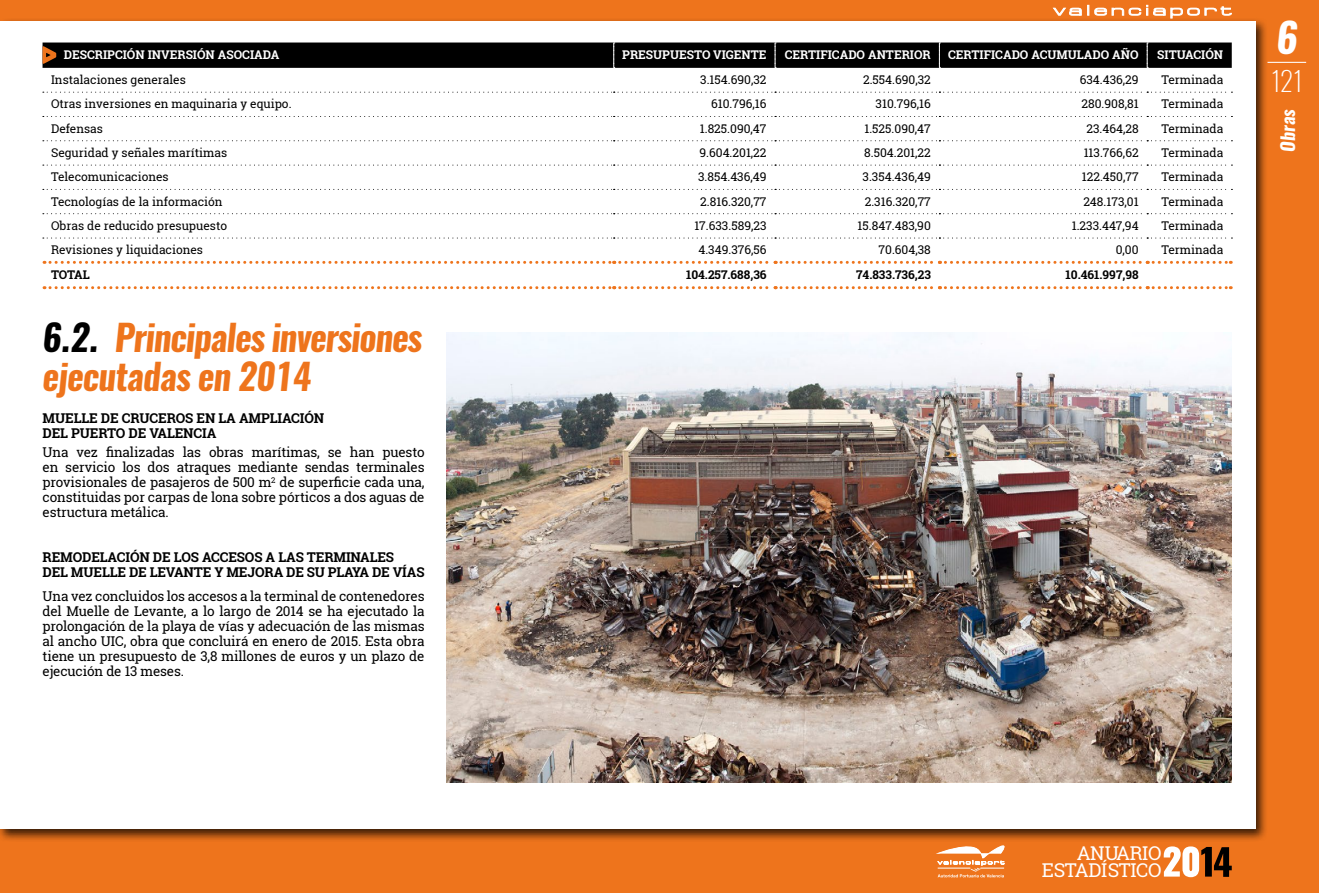
<style>
.page{position:relative;width:1319px;height:893px;background:#fff}
.page>*{position:absolute;margin:0;border:0;box-sizing:border-box;transform-origin:0 0}
.t1{font:italic 700 40.5px "Oswald";color:#fff}
.t2{font:italic 700 36px/39px "Oswald";letter-spacing:-.03em;color:#ee741c}
.t3{font:200 27px "Oswald";color:#fff}
.t4{font:19.05px/17.2px "Roboto Slab";letter-spacing:-.02em;color:#fff;text-align:right}
.t5{font:italic 700 18px "Oswald";color:#fff}
.t6{font:700 16.8px "Roboto Slab";color:#ee741c;scale:1.33 1}
.t7{font:13.5px/15px "Roboto Slab";letter-spacing:-.01em;color:#000;text-align:justify}
.t8{font:700 13.5px/15px "Roboto Slab";letter-spacing:-.01em;color:#000}
.t9{font:12px "Roboto Slab";color:#000}
.t10{font:700 12px "Roboto Slab";color:#fff}
.t11{font:700 12px "Roboto Slab";color:#000}
.s1{color:#000}
</style>
<div class="page">
<div style="left:0;top:0;width:1318px;height:893px;background:#ee741c"></div>
<div style="left:0;top:17px;width:1267px;height:825px;background:#000;opacity:.75"></div>
<div style="left:0;top:21px;width:1254px;height:808px;background:#fff"></div>
<hr style="left:1267px;top:62px;width:38px;height:1px;background:#fff">
<svg style="left:937px;top:838px;width:75px;height:39px"></svg>
<svg style="left:1163px;top:846px;width:68px;height:31px"></svg>
<svg style="left:1052px;top:5px;width:179px;height:14px"></svg>
<svg style="left:43px;top:92px;width:1189px;height:1px"></svg>
<svg style="left:43px;top:116px;width:1189px;height:1px"></svg>
<svg style="left:43px;top:140px;width:1189px;height:1px"></svg>
<svg style="left:43px;top:165px;width:1189px;height:1px"></svg>
<svg style="left:43px;top:189px;width:1189px;height:1px"></svg>
<svg style="left:43px;top:213px;width:1189px;height:1px"></svg>
<svg style="left:43px;top:238px;width:1189px;height:1px"></svg>
<svg style="left:44px;top:261px;width:1186px;height:3px"></svg>
<svg style="left:44px;top:286px;width:1186px;height:3px"></svg>
<img style="left:446px;top:332px;width:785px;height:450px">
<div style="left:42px;top:43px;width:1189px;height:25px;background:#000"></div>
<h3 class="t6" style="left:61px;top:47px;width:14px;rotate:90deg">∆</h3>
<p class="t10" style="left:64px;top:47px;width:217px">DESCRIPCIÓN INVERSIÓN ASOCIADA</p>
<p class="t10" style="left:622px;top:47px;width:146px">PRESUPUESTO VIGENTE</p>
<p class="t10" style="left:784px;top:47px;width:148px">CERTIFICADO ANTERIOR</p>
<p class="t10" style="left:947px;top:47px;width:192px">CERTIFICADO ACUMULADO AÑO</p>
<p class="t10" style="left:1156px;top:47px;width:67px">SITUACIÓN</p>
<p class="t9" style="left:51px;top:72px;width:136px">Instalaciones generales</p>
<p class="t9" style="left:700px;top:72px;width:68px">3.154.690,32</p>
<p class="t9" style="left:862px;top:72px;width:69px">2.554.690,32</p>
<p class="t9" style="left:1079px;top:72px;width:60px">634.436,29</p>
<p class="t9" style="left:1161px;top:72px;width:63px">Terminada</p>
<p class="t9" style="left:51px;top:96px;width:242px">Otras inversiones en maquinaria y equipo.</p>
<p class="t9" style="left:711px;top:96px;width:57px">610.796,16</p>
<p class="t9" style="left:875px;top:96px;width:57px">310.796,16</p>
<p class="t9" style="left:1081px;top:96px;width:59px">280.908,81</p>
<p class="t9" style="left:1161px;top:96px;width:63px">Terminada</p>
<p class="t9" style="left:51px;top:120px;width:53px">Defensas</p>
<p class="t9" style="left:699px;top:120px;width:68px">1.825.090,47</p>
<p class="t9" style="left:864px;top:120px;width:68px">1.525.090,47</p>
<p class="t9" style="left:1086px;top:120px;width:54px">23.464,28</p>
<p class="t9" style="left:1161px;top:120px;width:63px">Terminada</p>
<p class="t9" style="left:51px;top:145px;width:178px">Seguridad y señales marítimas</p>
<p class="t9" style="left:699px;top:145px;width:69px">9.604.201,22</p>
<p class="t9" style="left:864px;top:145px;width:68px">8.504.201,22</p>
<p class="t9" style="left:1083px;top:145px;width:56px">113.766,62</p>
<p class="t9" style="left:1161px;top:145px;width:63px">Terminada</p>
<p class="t9" style="left:51px;top:169px;width:119px">Telecomunicaciones</p>
<p class="t9" style="left:698px;top:169px;width:70px">3.854.436,49</p>
<p class="t9" style="left:862px;top:169px;width:70px">3.354.436,49</p>
<p class="t9" style="left:1081px;top:169px;width:58px">122.450,77</p>
<p class="t9" style="left:1161px;top:169px;width:63px">Terminada</p>
<p class="t9" style="left:51px;top:193px;width:173px">Tecnologías de la información</p>
<p class="t9" style="left:700px;top:193px;width:68px">2.816.320,77</p>
<p class="t9" style="left:864px;top:193px;width:68px">2.316.320,77</p>
<p class="t9" style="left:1083px;top:193px;width:57px">248.173,01</p>
<p class="t9" style="left:1161px;top:193px;width:63px">Terminada</p>
<p class="t9" style="left:51px;top:217px;width:177px">Obras de reducido presupuesto</p>
<p class="t9" style="left:694px;top:217px;width:74px">17.633.589,23</p>
<p class="t9" style="left:857px;top:217px;width:75px">15.847.483,90</p>
<p class="t9" style="left:1071px;top:217px;width:68px">1.233.447,94</p>
<p class="t9" style="left:1161px;top:217px;width:63px">Terminada</p>
<p class="t9" style="left:51px;top:242px;width:153px">Revisiones y liquidaciones</p>
<p class="t9" style="left:698px;top:242px;width:70px">4.349.376,56</p>
<p class="t9" style="left:878px;top:242px;width:54px">70.604,38</p>
<p class="t9" style="left:1115px;top:242px;width:24px">0,00</p>
<p class="t9" style="left:1161px;top:242px;width:63px">Terminada</p>
<p class="t11" style="left:51px;top:267px;width:40px">TOTAL</p>
<p class="t11" style="left:686px;top:267px;width:82px">104.257.688,36</p>
<p class="t11" style="left:856px;top:267px;width:76px">74.833.736,23</p>
<p class="t11" style="left:1065px;top:267px;width:75px">10.461.997,98</p>
<h2 class="t2" style="left:43px;top:319px;width:381px"><span class="s1">6.2.</span> Principales inversiones ejecutadas en 2014</h2>
<p class="t8" style="left:43px;top:410px;width:283px">MUELLE DE CRUCEROS EN LA AMPLIACIÓN<br>DEL PUERTO DE VALENCIA</p>
<p class="t7" style="left:43px;top:445px;width:383px">Una vez finalizadas las obras marítimas, se han puesto en servicio los dos atraques mediante sendas terminales provisionales de pasajeros de 500 m<sup>2</sup> de superficie cada una, constituidas por carpas de lona sobre pórticos a dos aguas de estructura metálica.</p>
<p class="t8" style="left:43px;top:550px;width:383px">REMODELACIÓN DE LOS ACCESOS A LAS TERMINALES<br>DEL MUELLE DE LEVANTE Y MEJORA DE SU PLAYA DE VÍAS</p>
<p class="t7" style="left:43px;top:588px;width:383px">Una vez concluidos los accesos a la terminal de contenedores del Muelle de Levante, a lo largo de 2014 se ha ejecutado la prolongación de la playa de vías y adecuación de las mismas al ancho UIC, obra que concluirá en enero de 2015. Esta obra tiene un presupuesto de 3,8 millones de euros y un plazo de ejecución de 13 meses.</p>
<h1 class="t1" style="left:1275px;top:9px;width:23px">6</h1>
<h3 class="t3" style="left:1270px;top:63px;width:34px">121</h3>
<h3 class="t5" style="left:1274px;top:152px;width:44px;rotate:-90deg">Obras</h3>
<h3 class="t4" style="left:1041px;top:844px;width:121px">ANUARIO<br>ESTADÍSTICO</h3>
</div>
